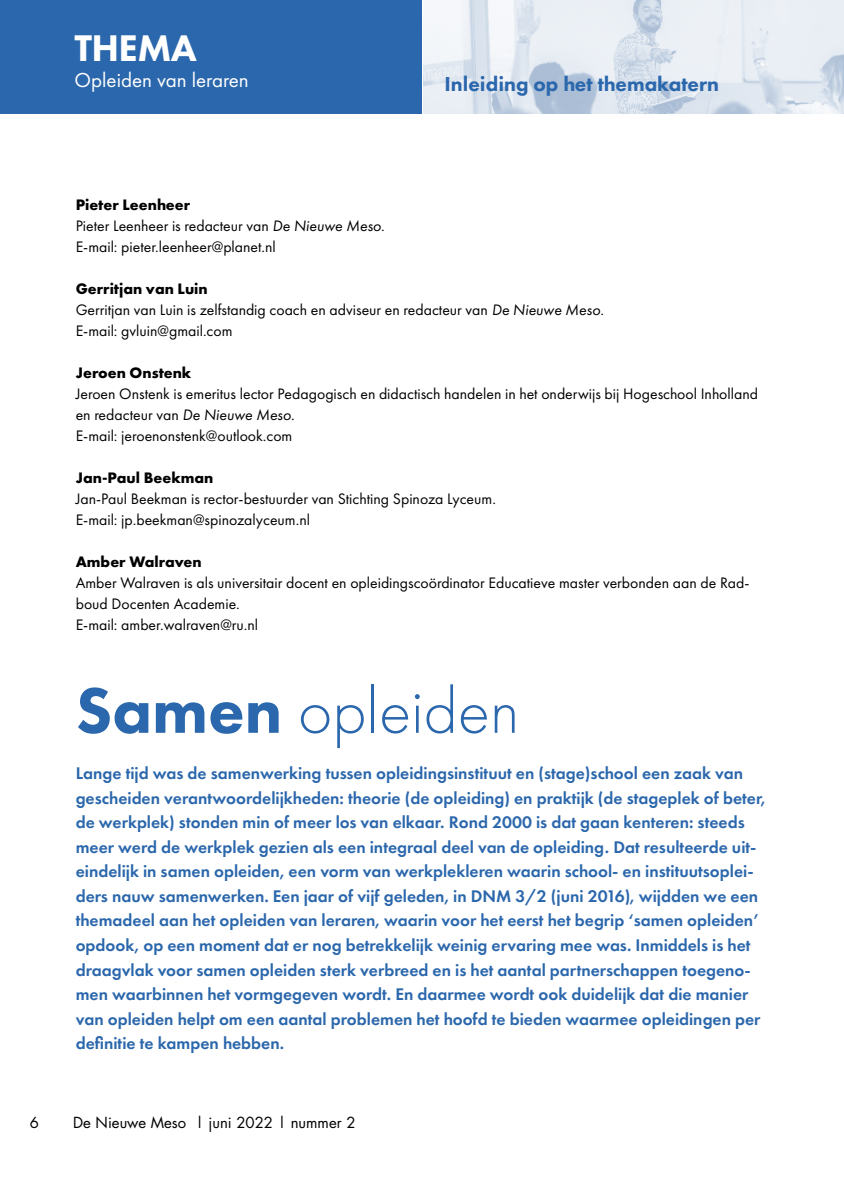
<style>
.page{position:relative;width:844px;height:1191px;background:#fff}
.page>*{position:absolute;margin:0;border:0;box-sizing:border-box;transform-origin:0 0}
.t1{font:300 66.5px "Futura PT";color:#2b67ac}
.t2{font:800 38.5px "Futura PT";letter-spacing:-.015em;color:#fff}
.t3{font:800 21px "Futura PT";color:#2b67ac}
.t4{font:21px "Futura PT";color:#fff}
.t5{font:600 17.5px/24.5px "Futura PT";color:#2b67ac}
.t6{font:15.75px/21px "Futura PT";color:#000}
.t7{font:700 15.75px "Futura PT";color:#000}
.t8{font:14.88px "Futura";color:#000}
.s1{font-weight:700}
.s2{font-style:italic}
.s3{font-weight:800}
</style>
<div class="page">
<div style="left:0;top:0;width:422px;height:113px;background:#2b67ac"></div>
<img style="left:423px;top:0;width:420px;height:113px">
<h2 class="t2" style="left:74px;top:24px;width:124px">THEMA</h2>
<p class="t4" style="left:74px;top:68px;width:176px">Opleiden van leraren</p>
<p class="t3" style="left:444px;top:71px;width:276px">Inleiding op het themakatern</p>
<p class="t6" style="left:76px;top:194px;width:310px"><span class="s1">Pieter Leenheer<br></span>Pieter Leenheer is redacteur van <span class="s2">De Nieuwe Meso</span>.<br>E-mail: pieter.leenheer@planet.nl</p>
<p class="t6" style="left:76px;top:278px;width:529px"><span class="s1">Gerritjan van Luin<br></span>Gerritjan van Luin is zelfstandig coach en adviseur en redacteur van <span class="s2">De Nieuwe Meso</span>.<br>E-mail: gvluin@gmail.com</p>
<p class="t7" style="left:76px;top:363px;width:117px">Jeroen Onstenk</p>
<p class="t6" style="left:76px;top:383px;width:683px">Jeroen Onstenk is emeritus lector Pedagogisch en didactisch handelen in het onderwijs bij Hogeschool Inholland en redacteur van <span class="s2">De Nieuwe Meso.<br></span>E-mail: jeroenonstenk@outlook.com</p>
<p class="t7" style="left:76px;top:468px;width:139px">Jan-Paul Beekman</p>
<p class="t6" style="left:76px;top:488px;width:421px">Jan-Paul Beekman is rector-bestuurder van Stichting Spinoza Lyceum.<br>E-mail: jp.beekman@spinozalyceum.nl</p>
<p class="t7" style="left:76px;top:552px;width:127px">Amber Walraven</p>
<p class="t6" style="left:76px;top:572px;width:675px">Amber Walraven is als universitair docent en opleidingscoördinator Educatieve master verbonden aan de Rad&shy;boud Docenten Academie.<br>E-mail: amber.walraven@ru.nl</p>
<h1 class="t1" style="left:76px;top:673px;width:445px"><span class="s3">Samen</span> opleiden</h1>
<p class="t5" style="left:76px;top:761px;width:691px">Lange tijd was de samenwerking tussen opleidingsinstituut en (stage)school een zaak van gescheiden verantwoordelijkheden: theorie (de opleiding) en praktijk (de stageplek of beter, de werkplek) stonden min of meer los van elkaar. Rond 2000 is dat gaan kenteren: steeds meer werd de werkplek gezien als een integraal deel van de opleiding. Dat resulteerde uit&shy;eindelijk in samen opleiden, een vorm van werkplekleren waarin school- en instituutsoplei&shy;ders nauw samenwerken. Een jaar of vijf geleden, in DNM 3/2 (juni 2016), wijdden we een themadeel aan het opleiden van leraren, waarin voor het eerst het begrip ‘samen opleiden’ opdook, op een moment dat er nog betrekkelijk weinig ervaring mee was. Inmiddels is het draagvlak voor samen opleiden sterk verbreed en is het aantal partnerschappen toegeno&shy;men waarbinnen het vormgegeven wordt. En daarmee wordt ook duidelijk dat die manier van opleiden helpt om een aantal problemen het hoofd te bieden waarmee opleidingen per definitie te kampen hebben.</p>
<p class="t8" style="left:30px;top:1112px;width:11px">6</p>
<p class="t8" style="left:73px;top:1112px;width:284px">De Nieuwe Meso | juni 2022 | nummer 2</p>
</div>
